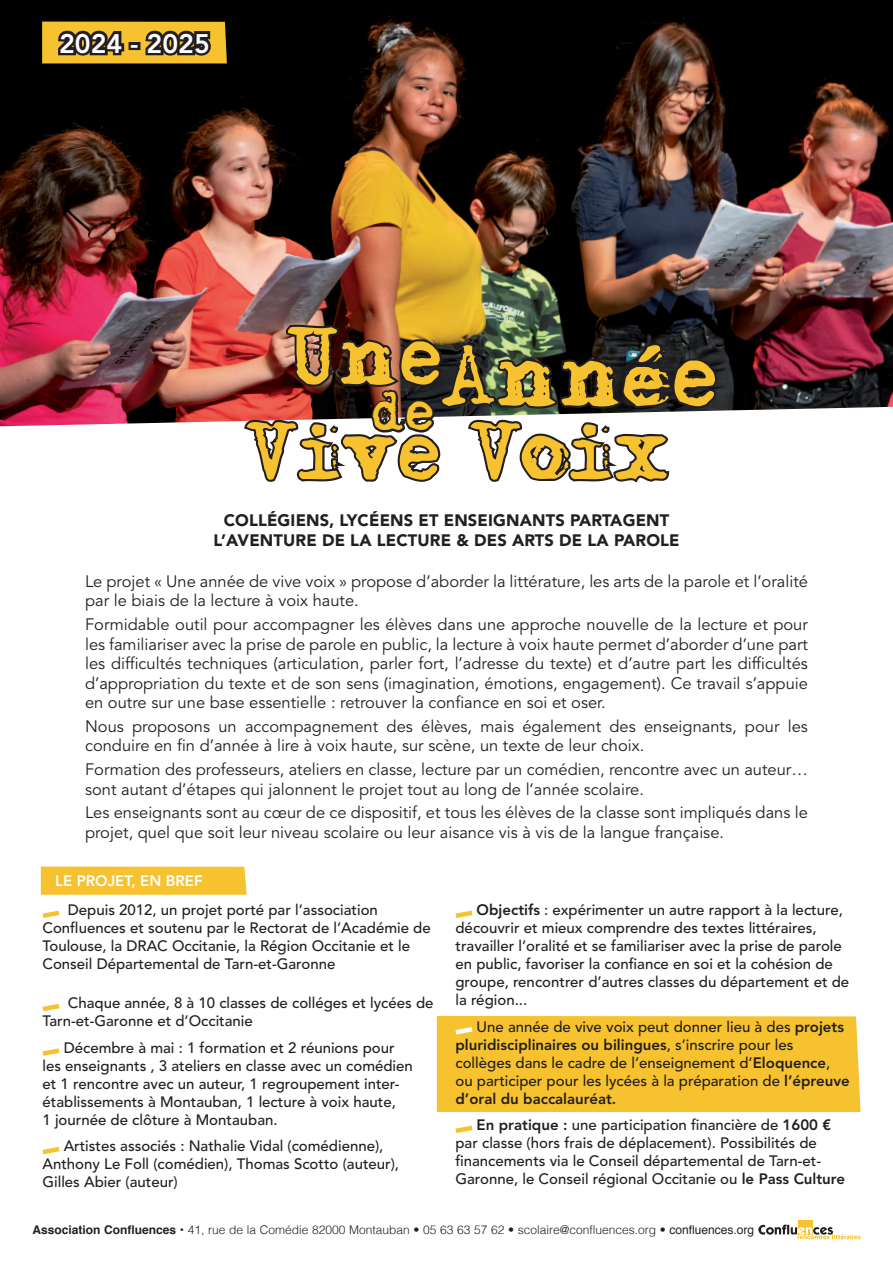
<style>
.page{position:relative;width:893px;height:1263px;background:#fff}
.page>*{position:absolute;margin:0;border:0;box-sizing:border-box;transform-origin:0 0}
.t1{font:76.2px "Adler";color:#f7c22f}
.t2{font:72.15px "Adler";color:#f7c22f}
.t3{font:48px "Adler";color:#f7c22f}
.t4{font:800 26.7px "Avenir LT Std";color:#fff}
.t5{font:16.5px/19.5px "Avenir LT Std";color:#231f20}
.t6{font:900 16.5px/19.8px "Avenir LT Std";letter-spacing:.01em;color:#231f20;text-align:center}
.t7{font:500 15px/18px "Avenir LT Std";color:#231f20}
.t8{font:800 15px "Avenir LT Std";color:#fff}
.t9{font:300 12px "Helvetica";color:#231f20}
.s1{font-weight:800}
.s2{font-weight:700}
.s3{font-weight:400}
</style>
<div class="page">
<div style="left:798px;top:1220px;width:14px;height:15px;background:#f7c22f"></div>
<svg style="left:758px;top:1224px;width:103px;height:15px"></svg>
<svg style="left:41px;top:866px;width:206px;height:29px"></svg>
<svg style="left:42px;top:1004px;width:18px;height:8px"></svg>
<svg style="left:42px;top:1048px;width:18px;height:8px"></svg>
<svg style="left:42px;top:1147px;width:18px;height:8px"></svg>
<svg style="left:455px;top:910px;width:18px;height:8px"></svg>
<div style="left:437px;top:1016px;width:424px;height:96px;background:#f7c22f"></div>
<svg style="left:455px;top:1125px;width:18px;height:8px"></svg>
<img style="left:0;top:0;width:893px;height:426px">
<img style="left:241px;top:321px;width:478px;height:162px">
<svg style="left:42px;top:910px;width:18px;height:8px"></svg>
<svg style="left:42px;top:19px;width:185px;height:44px"></svg>
<h3 class="t4" style="left:59px;top:28px;width:152px">2024 - 2025</h3>
<h1 class="t1" style="left:288px;top:345px;width:431px"><sup>Une</sup>Année</h1>
<h3 class="t3" style="left:373px;top:392px;width:62px">de</h3>
<h2 class="t2" style="left:247px;top:421px;width:425px">Vive Voix</h2>
<p class="t6" style="left:213px;top:511px;width:468px">COLLÉGIENS, LYCÉENS ET ENSEIGNANTS PARTAGENT<br>L’AVENTURE DE LA LECTURE &amp; DES ARTS DE LA PAROLE</p>
<p class="t5" style="left:85px;top:572px;width:724px">Le projet « Une année de vive voix » propose d’aborder la littérature, les arts de la parole et l’oralité par le biais de la lecture à voix haute.</p>
<p class="t5" style="left:85px;top:615px;width:724px;text-align:justify">Formidable outil pour accompagner les élèves dans une approche nouvelle de la lecture et pour les familiariser avec la prise de parole en public, la lecture à voix haute permet d’aborder d’une part les difficultés techniques (articulation, parler fort, l’adresse du texte) et d’autre part les difficultés d’appropriation du texte et de son sens (imagination, émotions, engagement). Ce travail s’appuie en outre sur une base essentielle : retrouver la confiance en soi et oser.</p>
<p class="t5" style="left:85px;top:717px;width:724px">Nous proposons un accompagnement des élèves, mais également des enseignants, pour les conduire en fin d’année à lire à voix haute, sur scène, un texte de leur choix.</p>
<p class="t5" style="left:85px;top:760px;width:724px">Formation des professeurs, ateliers en classe, lecture par un comédien, rencontre avec un auteur… sont autant d’étapes qui jalonnent le projet tout au long de l’année scolaire.</p>
<p class="t5" style="left:85px;top:803px;width:724px">Les enseignants sont au cœur de ce dispositif, et tous les élèves de la classe sont impliqués dans le projet, quel que soit leur niveau scolaire ou leur aisance vis à vis de la langue française.</p>
<p class="t8" style="left:55px;top:871px;width:149px">Le projet, en bref</p>
<p class="t7" style="left:43px;top:901px;width:390px;text-indent:25px">Depuis 2012, un projet porté par l’association Confluences et soutenu par le Rectorat de l’Académie de Toulouse, la DRAC Occitanie, la Région Occitanie et le Conseil Départemental de Tarn-et-Garonne</p>
<p class="t7" style="left:43px;top:994px;width:393px;text-indent:25px">Chaque année, 8 à 10 classes de colléges et lycées de<br>Tarn-et-Garonne et d’Occitanie</p>
<p class="t7" style="left:43px;top:1039px;width:372px;text-indent:21px">Décembre à mai : 1 formation et 2 réunions pour les enseignants , 3 ateliers en classe avec un comédien et 1 rencontre avec un auteur, 1 regroupement inter&shy;établissements à Montauban, 1 lecture à voix haute,<br>1 journée de clôture à Montauban.</p>
<p class="t7" style="left:43px;top:1137px;width:358px;text-indent:21px">Artistes associés : Nathalie Vidal (comédienne),<br>Anthony Le Foll (comédien), Thomas Scotto (auteur),<br>Gilles Abier (auteur)</p>
<p class="t7" style="left:455px;top:901px;width:395px;text-indent:21px"><span class="s1">Objectifs</span> : expérimenter un autre rapport à la lecture, découvrir et mieux comprendre des textes littéraires, travailler l’oralité et se familiariser avec la prise de parole en public, favoriser la confiance en soi et la cohésion de groupe, rencontrer d’autres classes du département et de la région...</p>
<p class="t7" style="left:455px;top:1018px;width:396px;text-indent:21px">Une année de vive voix peut donner lieu à des <span class="s1">projets pluridisciplinaires ou bilingues</span>, s’inscrire pour les collèges dans le cadre de l’enseignement d’<span class="s1">Eloquence</span>, ou participer pour les lycées à la préparation de <span class="s1">l’épreuve d’oral du baccalauréat.</span></p>
<p class="t7" style="left:455px;top:1116px;width:391px;text-indent:21px"><span class="s1">En pratique :</span> une participation financière de <span class="s1">1600 € </span>par classe (hors frais de déplacement). Possibilités de financements via le Conseil départemental de Tarn-et-Garonne, le Conseil régional Occitanie ou <span class="s1">le Pass Culture</span></p>
<p class="t9" style="left:32px;top:1219px;width:731px"><span class="s2">Association Confluences •</span> 41, rue de la Comédie 82000 Montauban • 05 63 63 57 62 • scolaire@confluences.org • <span class="s3">confluences.org •</span></p>
</div>
